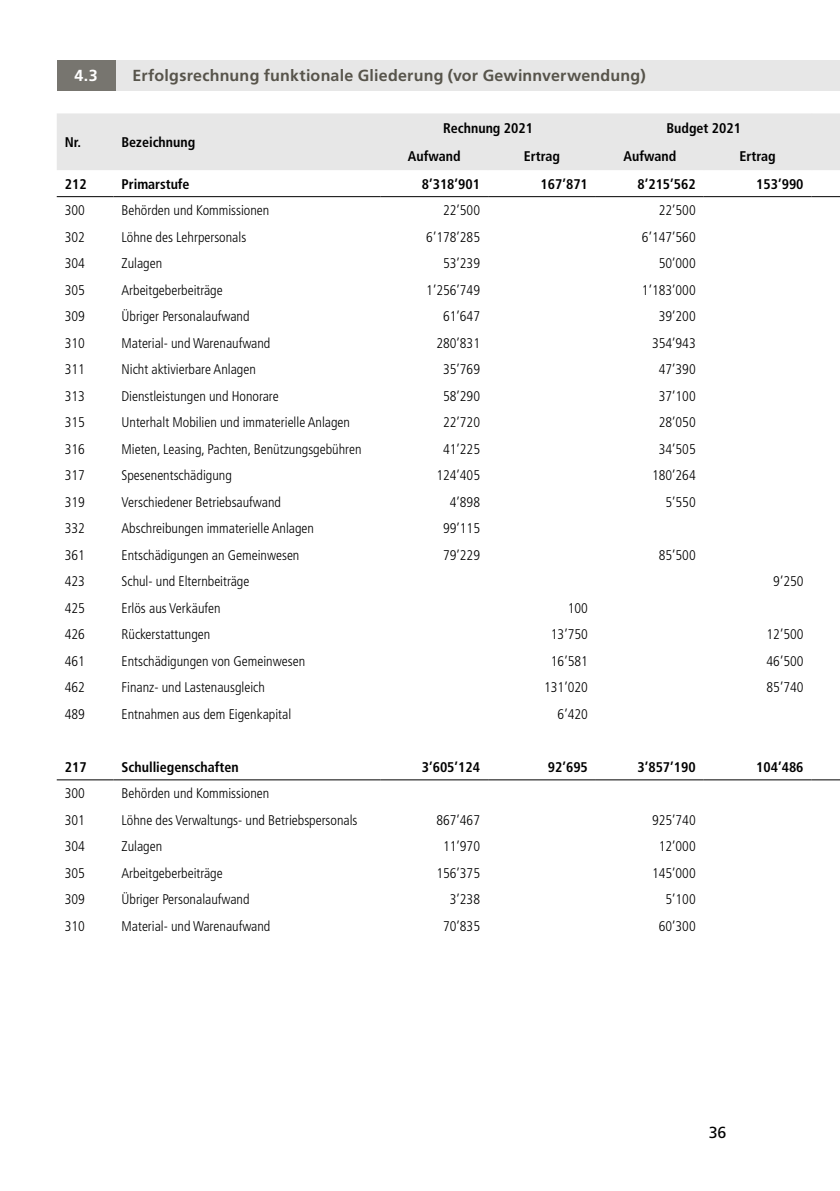
<style>
.page{position:relative;width:840px;height:1191px;background:#fff}
.page>*{position:absolute;margin:0;border:0;box-sizing:border-box;transform-origin:0 0}
.t1{font:700 16px "Frutiger LT Std";letter-spacing:.01em;color:#57544b}
.t2{font:700 16px "Frutiger LT Std";color:#fff}
.t3{font:16px "Frutiger LT Std";color:#000}
.t4{font:300 condensed 14px "Frutiger LT Std";color:#000}
.t5{font:700 condensed 14px "Frutiger LT Std";color:#000}
</style>
<div class="page">
<div style="left:57px;top:113px;width:782px;height:57px;background:#e7e7e7"></div>
<hr style="left:57px;top:779px;width:56px;height:1px;background:#000">
<hr style="left:113px;top:779px;width:267px;height:1px;background:#000">
<hr style="left:380px;top:779px;width:108px;height:1px;background:#000">
<hr style="left:488px;top:779px;width:107px;height:1px;background:#000">
<hr style="left:595px;top:779px;width:108px;height:1px;background:#000">
<hr style="left:703px;top:779px;width:108px;height:1px;background:#000">
<svg style="left:811px;top:779px;width:28px;height:1px"></svg>
<hr style="left:57px;top:196px;width:56px;height:1px;background:#000">
<hr style="left:113px;top:196px;width:267px;height:1px;background:#000">
<hr style="left:380px;top:196px;width:108px;height:1px;background:#000">
<hr style="left:488px;top:196px;width:107px;height:1px;background:#000">
<hr style="left:595px;top:196px;width:108px;height:1px;background:#000">
<hr style="left:703px;top:196px;width:108px;height:1px;background:#000">
<svg style="left:811px;top:196px;width:28px;height:1px"></svg>
<div style="left:115px;top:60px;width:724px;height:31px;background:#e7e7e7"></div>
<div style="left:57px;top:60px;width:58px;height:31px;background:#77756f"></div>
<p class="t2" style="left:74px;top:66px;width:25px">4.3</p>
<p class="t1" style="left:132px;top:66px;width:514px">Erfolgsrechnung funktionale Gliederung (vor Gewinnverwendung)</p>
<p class="t5" style="left:65px;top:134px;width:18px">Nr.</p>
<p class="t5" style="left:121px;top:134px;width:75px">Bezeichnung</p>
<p class="t5" style="left:443px;top:120px;width:91px">Rechnung 2021</p>
<p class="t5" style="left:666px;top:120px;width:76px">Budget 2021</p>
<p class="t5" style="left:407px;top:148px;width:54px">Aufwand</p>
<p class="t5" style="left:523px;top:148px;width:38px">Ertrag</p>
<p class="t5" style="left:623px;top:148px;width:54px">Aufwand</p>
<p class="t5" style="left:739px;top:148px;width:38px">Ertrag</p>
<p class="t5" style="left:65px;top:175px;width:23px">212</p>
<p class="t5" style="left:121px;top:175px;width:70px">Primarstufe</p>
<p class="t5" style="left:421px;top:175px;width:60px">8’318’901</p>
<p class="t5" style="left:540px;top:175px;width:49px">167’871</p>
<p class="t5" style="left:637px;top:175px;width:60px">8’215’562</p>
<p class="t5" style="left:755px;top:175px;width:49px">153’990</p>
<p class="t4" style="left:65px;top:202px;width:22px">300</p>
<p class="t4" style="left:121px;top:202px;width:149px">Behörden und Kommissionen</p>
<p class="t4" style="left:443px;top:202px;width:38px">22’500</p>
<p class="t4" style="left:658px;top:202px;width:38px">22’500</p>
<p class="t4" style="left:65px;top:229px;width:22px">302</p>
<p class="t4" style="left:121px;top:229px;width:126px">Löhne des Lehrpersonals</p>
<p class="t4" style="left:426px;top:229px;width:55px">6’178’285</p>
<p class="t4" style="left:641px;top:229px;width:55px">6’147’560</p>
<p class="t4" style="left:65px;top:255px;width:22px">304</p>
<p class="t4" style="left:121px;top:255px;width:42px">Zulagen</p>
<p class="t4" style="left:443px;top:255px;width:38px">53’239</p>
<p class="t4" style="left:658px;top:255px;width:38px">50’000</p>
<p class="t4" style="left:65px;top:282px;width:22px">305</p>
<p class="t4" style="left:121px;top:282px;width:103px">Arbeitgeberbeiträge</p>
<p class="t4" style="left:426px;top:282px;width:55px">1’256’749</p>
<p class="t4" style="left:641px;top:282px;width:55px">1’183’000</p>
<p class="t4" style="left:65px;top:308px;width:22px">309</p>
<p class="t4" style="left:121px;top:308px;width:129px">Übriger Personalaufwand</p>
<p class="t4" style="left:443px;top:308px;width:38px">61’647</p>
<p class="t4" style="left:658px;top:308px;width:38px">39’200</p>
<p class="t4" style="left:65px;top:335px;width:22px">310</p>
<p class="t4" style="left:121px;top:335px;width:150px">Material- und Warenaufwand</p>
<p class="t4" style="left:436px;top:335px;width:45px">280’831</p>
<p class="t4" style="left:651px;top:335px;width:45px">354’943</p>
<p class="t4" style="left:65px;top:361px;width:22px">311</p>
<p class="t4" style="left:121px;top:361px;width:136px">Nicht aktivierbare Anlagen</p>
<p class="t4" style="left:443px;top:361px;width:38px">35’769</p>
<p class="t4" style="left:658px;top:361px;width:38px">47’390</p>
<p class="t4" style="left:65px;top:388px;width:22px">313</p>
<p class="t4" style="left:121px;top:388px;width:159px">Dienstleistungen und Honorare</p>
<p class="t4" style="left:443px;top:388px;width:38px">58’290</p>
<p class="t4" style="left:658px;top:388px;width:38px">37’100</p>
<p class="t4" style="left:65px;top:414px;width:22px">315</p>
<p class="t4" style="left:121px;top:414px;width:230px">Unterhalt Mobilien und immaterielle Anlagen</p>
<p class="t4" style="left:443px;top:414px;width:38px">22’720</p>
<p class="t4" style="left:658px;top:414px;width:38px">28’050</p>
<p class="t4" style="left:65px;top:441px;width:22px">316</p>
<p class="t4" style="left:121px;top:441px;width:241px">Mieten, Leasing, Pachten, Benützungsgebühren</p>
<p class="t4" style="left:443px;top:441px;width:38px">41’225</p>
<p class="t4" style="left:658px;top:441px;width:38px">34’505</p>
<p class="t4" style="left:65px;top:467px;width:22px">317</p>
<p class="t4" style="left:121px;top:467px;width:112px">Spesenentschädigung</p>
<p class="t4" style="left:436px;top:467px;width:45px">124’405</p>
<p class="t4" style="left:651px;top:467px;width:45px">180’264</p>
<p class="t4" style="left:65px;top:494px;width:22px">319</p>
<p class="t4" style="left:121px;top:494px;width:161px">Verschiedener Betriebsaufwand</p>
<p class="t4" style="left:449px;top:494px;width:32px">4’898</p>
<p class="t4" style="left:665px;top:494px;width:32px">5’550</p>
<p class="t4" style="left:65px;top:520px;width:22px">332</p>
<p class="t4" style="left:121px;top:520px;width:194px">Abschreibungen immaterielle Anlagen</p>
<p class="t4" style="left:443px;top:520px;width:38px">99’115</p>
<p class="t4" style="left:65px;top:547px;width:22px">361</p>
<p class="t4" style="left:121px;top:547px;width:179px">Entschädigungen an Gemeinwesen</p>
<p class="t4" style="left:443px;top:547px;width:38px">79’229</p>
<p class="t4" style="left:658px;top:547px;width:38px">85’500</p>
<p class="t4" style="left:65px;top:573px;width:22px">423</p>
<p class="t4" style="left:121px;top:573px;width:129px">Schul- und Elternbeiträge</p>
<p class="t4" style="left:772px;top:573px;width:32px">9’250</p>
<p class="t4" style="left:65px;top:600px;width:22px">425</p>
<p class="t4" style="left:121px;top:600px;width:100px">Erlös aus Verkäufen</p>
<p class="t4" style="left:567px;top:600px;width:22px">100</p>
<p class="t4" style="left:65px;top:626px;width:22px">426</p>
<p class="t4" style="left:121px;top:626px;width:90px">Rückerstattungen</p>
<p class="t4" style="left:550px;top:626px;width:38px">13’750</p>
<p class="t4" style="left:766px;top:626px;width:38px">12’500</p>
<p class="t4" style="left:65px;top:653px;width:22px">461</p>
<p class="t4" style="left:121px;top:653px;width:185px">Entschädigungen von Gemeinwesen</p>
<p class="t4" style="left:550px;top:653px;width:38px">16’581</p>
<p class="t4" style="left:766px;top:653px;width:38px">46’500</p>
<p class="t4" style="left:65px;top:679px;width:22px">462</p>
<p class="t4" style="left:121px;top:679px;width:145px">Finanz- und Lastenausgleich</p>
<p class="t4" style="left:544px;top:679px;width:45px">131’020</p>
<p class="t4" style="left:766px;top:679px;width:38px">85’740</p>
<p class="t4" style="left:65px;top:706px;width:22px">489</p>
<p class="t4" style="left:121px;top:706px;width:171px">Entnahmen aus dem Eigenkapital</p>
<p class="t4" style="left:557px;top:706px;width:32px">6’420</p>
<p class="t5" style="left:65px;top:758px;width:23px">217</p>
<p class="t5" style="left:121px;top:758px;width:118px">Schulliegenschaften</p>
<p class="t5" style="left:421px;top:758px;width:60px">3’605’124</p>
<p class="t5" style="left:547px;top:758px;width:42px">92’695</p>
<p class="t5" style="left:637px;top:758px;width:60px">3’857’190</p>
<p class="t5" style="left:755px;top:758px;width:49px">104’486</p>
<p class="t4" style="left:65px;top:785px;width:22px">300</p>
<p class="t4" style="left:121px;top:785px;width:149px">Behörden und Kommissionen</p>
<p class="t4" style="left:65px;top:812px;width:22px">301</p>
<p class="t4" style="left:121px;top:812px;width:237px">Löhne des Verwaltungs- und Betriebspersonals</p>
<p class="t4" style="left:436px;top:812px;width:45px">867’467</p>
<p class="t4" style="left:651px;top:812px;width:45px">925’740</p>
<p class="t4" style="left:65px;top:838px;width:22px">304</p>
<p class="t4" style="left:121px;top:838px;width:42px">Zulagen</p>
<p class="t4" style="left:443px;top:838px;width:38px">11’970</p>
<p class="t4" style="left:658px;top:838px;width:38px">12’000</p>
<p class="t4" style="left:65px;top:865px;width:22px">305</p>
<p class="t4" style="left:121px;top:865px;width:103px">Arbeitgeberbeiträge</p>
<p class="t4" style="left:436px;top:865px;width:45px">156’375</p>
<p class="t4" style="left:651px;top:865px;width:45px">145’000</p>
<p class="t4" style="left:65px;top:891px;width:22px">309</p>
<p class="t4" style="left:121px;top:891px;width:129px">Übriger Personalaufwand</p>
<p class="t4" style="left:449px;top:891px;width:32px">3’238</p>
<p class="t4" style="left:665px;top:891px;width:32px">5’100</p>
<p class="t4" style="left:65px;top:918px;width:22px">310</p>
<p class="t4" style="left:121px;top:918px;width:150px">Material- und Warenaufwand</p>
<p class="t4" style="left:443px;top:918px;width:38px">70’835</p>
<p class="t4" style="left:658px;top:918px;width:38px">60’300</p>
<p class="t3" style="left:708px;top:1122px;width:19px">36</p>
</div>
